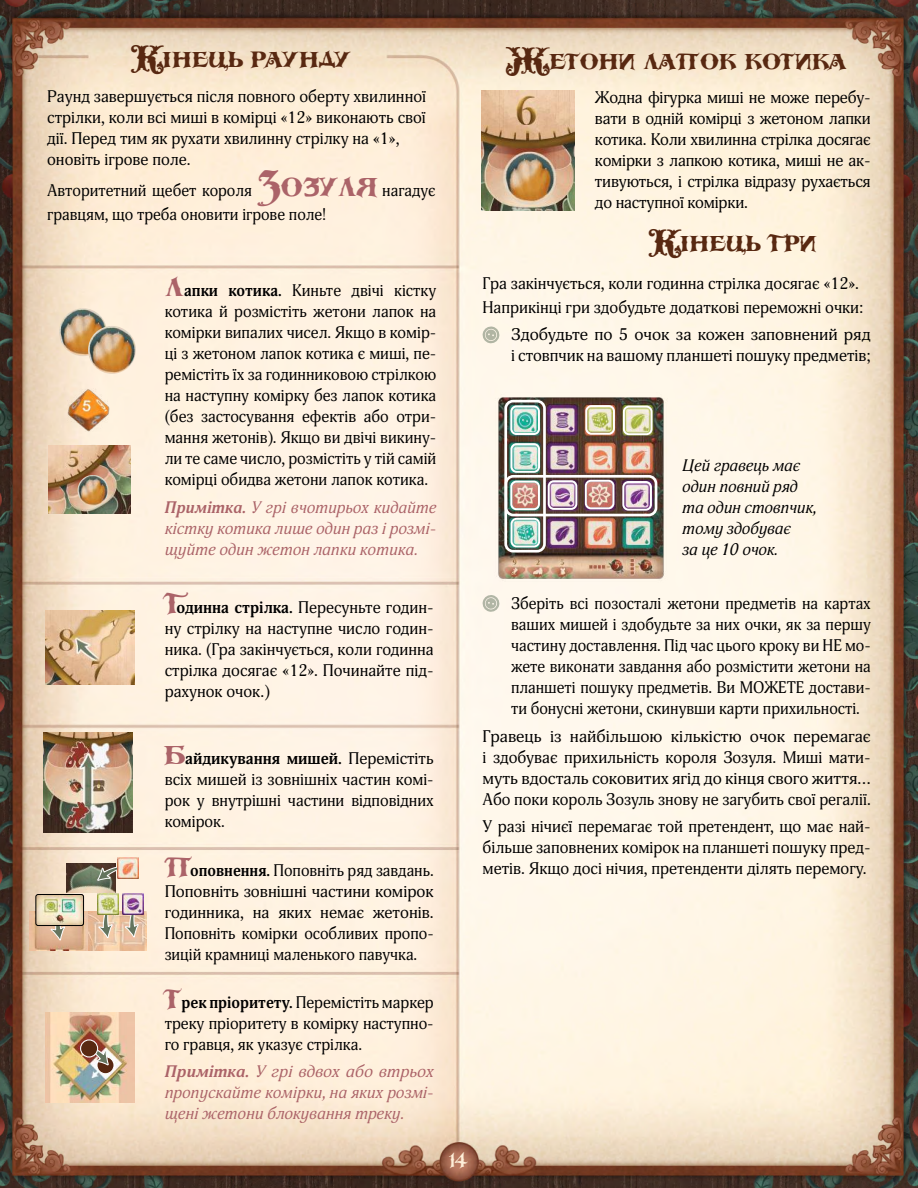
<style>
.page{position:relative;width:918px;height:1188px;background:#fff}
.page>*{position:absolute;margin:0;border:0;box-sizing:border-box;transform-origin:0 0}
.t1{font:700 30px "LHF Folklore UA";color:#582811}
.t2{font:25.5px "LHF Folklore";color:#feefd9}
.t3{font:16.5px/21px "Adonis";color:#000;text-align:justify}
.t4{font:16.5px/21px "Adonis";color:#000;scale:1.04 1}
.t5{font:italic 16.5px/21px "Adonis";color:#ab6368;text-align:justify}
.t6{font:italic 16.5px/21px "Adonis";color:#ab6368;text-align:justify;scale:1.04 1}
.t7{font:italic 16.5px/21px "Adonis";letter-spacing:-.005em;color:#000}
.s1{font-family:"LHF Folklore UA";font-weight:700;font-size:36px;color:#ab6368}
.s2{font-weight:700}
</style>
<div class="page">
<img style="left:0;top:0;width:918px;height:1188px">
<svg style="left:482px;top:326px;width:18px;height:18px"></svg>
<img style="left:495px;top:392px;width:173px;height:191px">
<img style="left:625px;top:484px;width:24px;height:24px">
<div style="left:622px;top:481px;width:30px;height:30px;border:2px solid #fff;border-radius:5px"></div>
<img style="left:513px;top:484px;width:24px;height:23px">
<div style="left:510px;top:481px;width:30px;height:29px;border:2px solid #fff;border-radius:5px"></div>
<img style="left:513px;top:446px;width:24px;height:24px">
<div style="left:510px;top:443px;width:30px;height:30px;border:2px solid #fff;border-radius:5px"></div>
<img style="left:551px;top:483px;width:23px;height:24px">
<div style="left:548px;top:480px;width:29px;height:30px;border:2px solid #fff;border-radius:5px"></div>
<img style="left:514px;top:521px;width:23px;height:23px">
<div style="left:511px;top:518px;width:29px;height:29px;border:2px solid #fff;border-radius:5px"></div>
<img style="left:588px;top:408px;width:24px;height:24px">
<div style="left:585px;top:405px;width:30px;height:30px;border:2px solid #fff;border-radius:5px"></div>
<img style="left:626px;top:409px;width:24px;height:23px">
<div style="left:623px;top:406px;width:30px;height:29px;border:2px solid #fff;border-radius:5px"></div>
<img style="left:588px;top:483px;width:23px;height:23px">
<div style="left:585px;top:480px;width:29px;height:29px;border:2px solid #fff;border-radius:5px"></div>
<img style="left:513px;top:408px;width:24px;height:24px">
<div style="left:510px;top:405px;width:30px;height:30px;border:2px solid #fff;border-radius:5px"></div>
<div style="left:504px;top:400px;width:42px;height:153px;border:3px solid #fff;border-radius:7px"></div>
<div style="left:505px;top:475px;width:152px;height:41px;border:3px solid #fff;border-radius:7px"></div>
<svg style="left:482px;top:594px;width:18px;height:19px"></svg>
<img style="left:48px;top:445px;width:83px;height:69px">
<img style="left:68px;top:389px;width:41px;height:43px">
<img style="left:59px;top:308px;width:48px;height:48px;border-radius:24px">
<img style="left:88px;top:326px;width:48px;height:48px;border-radius:24px">
<img style="left:46px;top:1013px;width:88px;height:89px">
<div style="left:97px;top:1057px;width:17px;height:17px;background:#582811;border-radius:50%"></div>
<div style="left:96px;top:1056px;width:19px;height:18px;border:1px solid #fff;border-radius:50%"></div>
<svg style="left:81px;top:1044px;width:29px;height:22px"></svg>
<div style="left:81px;top:1040px;width:17px;height:17px;background:#582811;border-radius:50%"></div>
<div style="left:80px;top:1039px;width:18px;height:19px;border:1px solid #fff;border-radius:50%"></div>
<img style="left:46px;top:610px;width:88px;height:75px">
<img style="left:44px;top:732px;width:88px;height:101px">
<img style="left:29px;top:911px;width:58px;height:39px">
<img style="left:89px;top:911px;width:58px;height:39px">
<img style="left:66px;top:863px;width:50px;height:29px">
<svg style="left:97px;top:865px;width:33px;height:16px"></svg>
<svg style="left:98px;top:915px;width:15px;height:27px"></svg>
<svg style="left:50px;top:926px;width:16px;height:18px"></svg>
<svg style="left:124px;top:915px;width:15px;height:27px"></svg>
<img style="left:36px;top:894px;width:48px;height:32px">
<div style="left:36px;top:894px;width:48px;height:32px;border:1px solid #000;border-radius:2px"></div>
<img style="left:118px;top:858px;width:20px;height:20px">
<img style="left:97px;top:894px;width:21px;height:21px">
<img style="left:123px;top:894px;width:21px;height:21px">
<img style="left:77px;top:475px;width:32px;height:31px;border-radius:16px">
<img style="left:482px;top:91px;width:93px;height:119px">
<h1 class="t1" style="left:132px;top:39px;width:220px">Кінець раунду</h1>
<p class="t3" style="left:47px;top:86px;width:380px;text-align:left">Раунд завершується після повного оберту хвилинної стрілки, коли всі миші в комірці «12» виконають свої дії. Перед тим як рухати хвилинну стрілку на «1», оновіть ігрове поле.</p>
<p class="t3" style="left:47px;top:178px;width:390px;line-height:24px">Авторитетний щебет короля <span class="s1">Зозуля</span> нагадує гравцям, що треба оновити ігрове поле!</p>
<p class="t3" style="left:165px;top:280px;width:273px"><span class="s1">л</span><span class="s2">апки котика.</span> Киньте двічі кістку котика й розмістіть жетони лапок на комірки випалих чисел. Якщо в комір&shy;ці з жетоном лапок котика є миші, пе&shy;ремістіть їх за годинниковою стрілкою на наступну комірку без лапок котика (без застосування ефектів або отри&shy;мання жетонів). Якщо ви двічі викину&shy;ли те саме число, розмістіть у тій самій комірці обидва жетони лапок котика.</p>
<p class="t5" style="left:165px;top:497px;width:273px"><span class="s2">Примітка.</span> У грі вчотирьох кидайте кістку котика лише один раз і розмі&shy;щуйте один жетон лапки котика.</p>
<p class="t3" style="left:165px;top:597px;width:271px"><span class="s1">г</span><span class="s2">одинна стрілка.</span> Пересуньте годин&shy;ну стрілку на наступне число годин&shy;ника. (Гра закінчується, коли годинна стрілка досягає «12». Починайте під&shy;рахунок очок.)</p>
<p class="t3" style="left:165px;top:748px;width:271px"><span class="s1">б</span><span class="s2">айдикування мишей.</span> Перемістіть всіх мишей із зовнішніх частин комі&shy;рок у внутрішні частини відповідних комірок.</p>
<p class="t3" style="left:165px;top:860px;width:271px"><span class="s1">п</span><span class="s2">оповнення.</span> Поповніть ряд завдань.<br>Поповніть зовнішні частини комірок годинника, на яких немає жетонів.<br>Поповніть комірки особливих пропо&shy;зицій крамниці маленького павучка.</p>
<p class="t3" style="left:165px;top:992px;width:271px"><span class="s1">т</span><span class="s2">рек пріоритету.</span> Перемістіть маркер треку пріоритету в комірку наступно&shy;го гравця, як указує стрілка.</p>
<p class="t6" style="left:165px;top:1062px;width:260px"><span class="s2">Примітка.</span> У грі вдвох або втрьох пропускайте комірки, на яких розмі&shy;щені жетони блокування треку.</p>
<h2 class="t2" style="left:450px;top:1141px;width:19px">14</h2>
<h1 class="t1" style="left:507px;top:41px;width:342px">Жетони лапок котика</h1>
<p class="t3" style="left:595px;top:88px;width:277px">Жодна фігурка миші не може перебу&shy;вати в одній комірці з жетоном лапки котика. Коли хвилинна стрілка досягає комірки з лапкою котика, миші не ак&shy;тивуються, і стрілка відразу рухається до наступної комірки.</p>
<h1 class="t1" style="left:649px;top:223px;width:168px">Кінець гри</h1>
<p class="t3" style="left:483px;top:271px;width:382px;line-height:24px">Гра закінчується, коли годинна стрілка досягає «12».<br>Наприкінці гри здобудьте додаткові переможні очки:</p>
<p class="t4" style="left:511px;top:325px;width:347px">Здобудьте по 5 очок за кожен заповнений ряд і стовпчик на вашому планшеті пошуку предметів;</p>
<p class="t7" style="left:682px;top:455px;width:136px">Цей гравець має один повний ряд та один стовпчик, тому здобуває<br>за це 10 очок.</p>
<p class="t3" style="left:511px;top:593px;width:361px">Зберіть всі позосталі жетони предметів на картах ваших мишей і здобудьте за них очки, як за першу частину доставлення. Під час цього кроку ви НЕ мо&shy;жете виконати завдання або розмістити жетони на планшеті пошуку предметів. Ви МОЖЕТЕ достави&shy;ти бонусні жетони, скинувши карти прихильності.</p>
<p class="t4" style="left:483px;top:726px;width:375px;text-align:justify">Гравець із найбільшою кількістю очок перемагає і здобуває прихильність короля Зозуля. Миші мати&shy;муть вдосталь соковитих ягід до кінця свого життя...<br>Або поки король Зозуль знову не загубить свої регалії.</p>
<p class="t3" style="left:483px;top:817px;width:390px">У разі нічиєї перемагає той претендент, що має най&shy;більше заповнених комірок на планшеті пошуку пред&shy;метів. Якщо досі нічия, претенденти ділять перемогу.</p>
</div>
